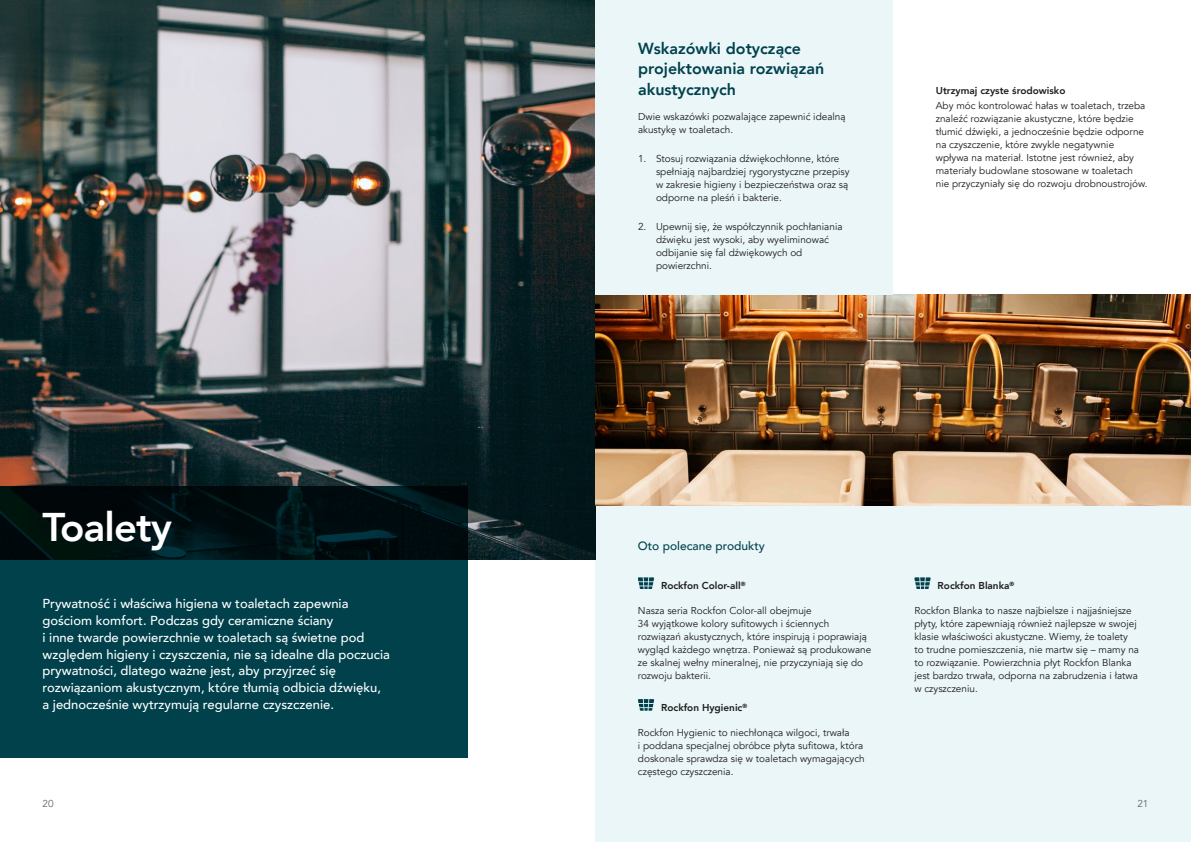
<style>
.page{position:relative;width:1191px;height:842px;background:#fff}
.page>*{position:absolute;margin:0;border:0;box-sizing:border-box;transform-origin:0 0}
.t1{font:800 40px "Avenir";letter-spacing:-.02em;color:#fff}
.t2{font:800 16px/20.8px "Avenir";color:#00414c}
.t3{font:500 13px/16.9px "Avenir";color:#fff}
.t4{font:500 12px "Avenir";color:#00414c}
.t5{font:10px/13px "Avenir";color:#1d1d1b}
.t6{font:800 10px "Avenir";color:#1d1d1b}
.t7{font:10px "Avenir";color:#646463}
</style>
<div class="page">
<div style="left:595px;top:505px;width:596px;height:337px;background:#ebf6f9"></div>
<img style="left:0;top:0;width:595px;height:560px">
<img style="left:595px;top:295px;width:596px;height:210px">
<div style="left:595px;top:0;width:298px;height:295px;background:#ebf6f9"></div>
<svg style="left:0;top:486px;width:468px;height:272px;background:#00333c"></svg>
<svg style="left:638px;top:577px;width:16px;height:12px"></svg>
<svg style="left:914px;top:577px;width:16px;height:12px"></svg>
<svg style="left:638px;top:699px;width:16px;height:12px"></svg>
<h1 class="t1" style="left:43px;top:496px;width:131px">Toalety</h1>
<p class="t3" style="left:43px;top:594px;width:349px">Prywatność i właściwa higiena w toaletach zapewnia gościom komfort. Podczas gdy ceramiczne ściany<br>i inne twarde powierzchnie w toaletach są świetne pod względem higieny i czyszczenia, nie są idealne dla poczucia prywatności, dlatego ważne jest, aby przyjrzeć się rozwiązaniom akustycznym, które tłumią odbicia dźwięku, a jednocześnie wytrzymują regularne czyszczenie.</p>
<h2 class="t2" style="left:638px;top:38px;width:188px">Wskazówki dotyczące projektowania rozwiązań akustycznych</h2>
<p class="t5" style="left:638px;top:110px;width:209px">Dwie wskazówki pozwalające zapewnić idealną akustykę w toaletach.</p>
<p class="t5" style="left:656px;top:152px;width:195px;text-indent:-18px">1. Stosuj rozwiązania dźwiękochłonne, które spełniają najbardziej rygorystyczne przepisy w zakresie higieny i bezpieczeństwa oraz są odporne na pleśń i bakterie.</p>
<p class="t5" style="left:656px;top:220px;width:188px;text-indent:-18px">2. Upewnij się, że współczynnik pochłaniania dźwięku jest wysoki, aby wyeliminować odbijanie się fal dźwiękowych od powierzchni.</p>
<p class="t6" style="left:935px;top:83px;width:131px">Utrzymaj czyste środowisko</p>
<p class="t5" style="left:935px;top:99px;width:213px">Aby móc kontrolować hałas w toaletach, trzeba znaleźć rozwiązanie akustyczne, które będzie tłumić dźwięki, a jednocześnie będzie odporne na czyszczenie, które zwykle negatywnie wpływa na materiał. Istotne jest również, aby materiały budowlane stosowane w toaletach nie przyczyniały się do rozwoju drobnoustrojów.</p>
<p class="t4" style="left:638px;top:536px;width:128px">Oto polecane produkty</p>
<p class="t6" style="left:661px;top:578px;width:86px">Rockfon Color-all<sup>®</sup></p>
<p class="t6" style="left:937px;top:578px;width:78px">Rockfon Blanka<sup>®</sup></p>
<p class="t5" style="left:638px;top:604px;width:235px">Nasza seria Rockfon Color-all obejmuje<br>34 wyjątkowe kolory sufitowych i ściennych rozwiązań akustycznych, które inspirują i poprawiają wygląd każdego wnętrza. Ponieważ są produkowane ze skalnej wełny mineralnej, nie przyczyniają się do rozwoju bakterii.</p>
<p class="t5" style="left:914px;top:604px;width:226px">Rockfon Blanka to nasze najbielsze i najjaśniejsze płyty, które zapewniają również najlepsze w swojej klasie właściwości akustyczne. Wiemy, że toalety to trudne pomieszczenia, nie martw się – mamy na to rozwiązanie. Powierzchnia płyt Rockfon Blanka jest bardzo trwała, odporna na zabrudzenia i łatwa w czyszczeniu.</p>
<p class="t5" style="left:638px;top:726px;width:228px">Rockfon Hygienic to niechłonąca wilgoci, trwała<br>i poddana specjalnej obróbce płyta sufitowa, która doskonale sprawdza się w toaletach wymagających częstego czyszczenia.</p>
<p class="t6" style="left:661px;top:700px;width:88px">Rockfon Hygienic<sup>®</sup></p>
<p class="t7" style="left:43px;top:797px;width:13px">20</p>
<p class="t7" style="left:1137px;top:797px;width:13px">21</p>
</div>
